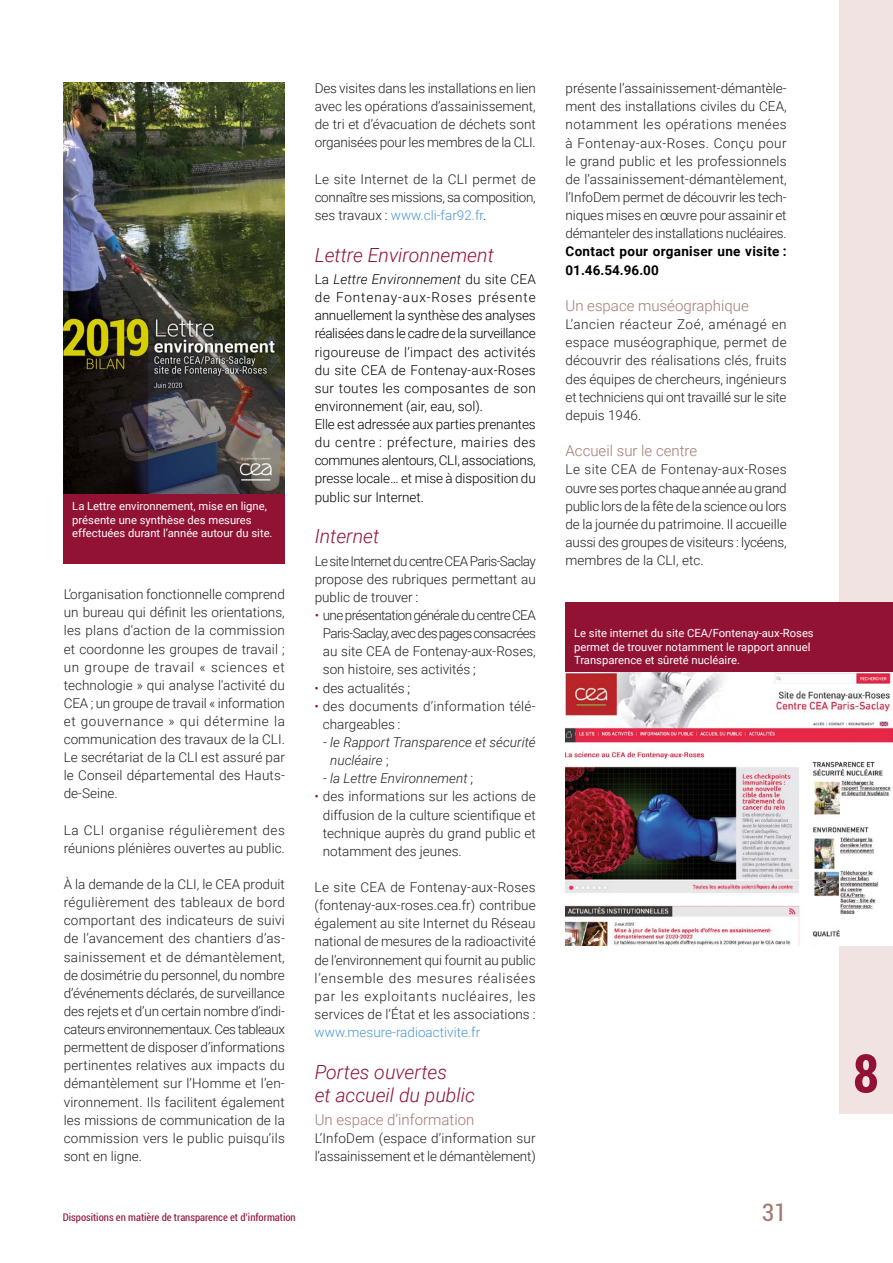
<style>
.page{position:relative;width:893px;height:1263px;background:#fff}
.page>*{position:absolute;margin:0;border:0;box-sizing:border-box;transform-origin:0 0}
.t1{font:700 53.1px "Roboto Condensed";color:#921234}
.t2{font:condensed 24px "Roboto";color:#a37970}
.t3{font:italic 300 19.5px/23.5px "Roboto";color:#921234}
.t4{font:300 15px "Roboto";color:#a37970}
.t5{font:300 13.5px/18.1px "Roboto";color:#221e1f;text-align:justify}
.t6{font:300 13.5px/18.1px "Roboto";color:#000}
.t7{font:italic 300 13.5px/18.1px "Roboto";color:#221e1f}
.t8{font:700 13.5px/18.1px "Roboto";letter-spacing:.025em;color:#000}
.t9{font:300 13.5px/18.1px "Roboto";letter-spacing:.02em;color:#221e1f}
.t10{font:300 13.5px "Roboto";color:#4a96d2}
.t11{font:11.25px/13.5px "Roboto";color:#fff}
.t12{font:condensed 10.5px "Roboto";color:#921234}
.s1{color:#4a96d2}
.s2{font-style:italic}
.s3{color:#000}
.s4{color:#921234}
.s5{font-style:normal}
.s6{font-style:normal;color:#000}
</style>
<div class="page">
<div style="left:839px;top:0;width:54px;height:1113px;background:#f2e3e3"></div>
<div style="left:566px;top:603px;width:327px;height:70px;background:#921234"></div>
<img style="left:566px;top:673px;width:327px;height:272px">
<div style="left:64px;top:493px;width:221px;height:70px;background:#921234"></div>
<img style="left:64px;top:83px;width:221px;height:410px">
<p class="t11" style="left:72px;top:499px;width:202px">La Lettre environnement, mise en ligne, présente une synthèse des mesures effectuées durant l’année autour du site.</p>
<p class="t5" style="left:64px;top:585px;width:223px">L’organisation fonctionnelle comprend un bureau qui définit les orientations, les plans d'action de la commission et coordonne les groupes de travail ; un groupe de travail « sciences et technologie » qui analyse l'activité du CEA ; un groupe de travail « information et gouvernance » qui détermine la communication des travaux de la CLI.<br>Le secrétariat de la CLI est assuré par le Conseil départemental des Hauts&shy;de-Seine.</p>
<p class="t5" style="left:64px;top:820px;width:223px">La CLI organise régulièrement des réunions plénières ouvertes au public.</p>
<p class="t5" style="left:64px;top:875px;width:223px">À la demande de la CLI, le CEA produit régulièrement des tableaux de bord comportant des indicateurs de suivi de l’avancement des chantiers d’as&shy;sainissement et de démantèlement, de dosimétrie du personnel, du nombre d’événements déclarés, de surveillance des rejets et d’un certain nombre d’indi&shy;cateurs environnementaux. Ces tableaux permettent de disposer d’informations pertinentes relatives aux impacts du démantèlement sur l’Homme et l’en&shy;vironnement. Ils facilitent également les missions de communication de la commission vers le public puisqu’ils sont en ligne.</p>
<p class="t5" style="left:315px;top:79px;width:223px">Des visites dans les installations en lien avec les opérations d’assainissement, de tri et d’évacuation de déchets sont organisées pour les membres de la CLI.</p>
<p class="t5" style="left:315px;top:169px;width:223px">Le site Internet de la CLI permet de connaître ses missions, sa composition, ses travaux : <span class="s1">www.cli-far92.fr</span>.</p>
<h3 class="t3" style="left:315px;top:242px;width:181px">Lettre Environnement</h3>
<p class="t6" style="left:315px;top:270px;width:223px">La <span class="s2">Lettre Environnement</span> du site CEA de Fontenay-aux-Roses présente annuellement la synthèse des analyses réalisées dans le cadre de la surveillance rigoureuse de l’impact des activités du site CEA de Fontenay-aux-Roses sur toutes les composantes de son environnement (air, eau, sol).<br>Elle est adressée aux parties prenantes du centre : préfecture, mairies des communes alentours, CLI, associations, presse locale… et mise à disposition du public sur Internet.</p>
<h3 class="t3" style="left:315px;top:524px;width:66px">Internet</h3>
<p class="t5" style="left:315px;top:551px;width:223px">Le site Internet du centre CEA Paris-Saclay propose des rubriques permettant au public de trouver <span class="s3">:</span></p>
<p class="t5" style="left:323px;top:606px;width:214px;text-indent:-8px"><span class="s4">•</span> une présentation générale du centre CEA Paris-Saclay, avec des pages consacrées au site CEA de Fontenay-aux-Roses, son histoire, ses activités <span class="s3">;</span></p>
<p class="t5" style="left:315px;top:678px;width:97px"><span class="s4">•</span> des actualités <span class="s3">;</span></p>
<p class="t9" style="left:323px;top:696px;width:214px;text-indent:-8px"><span class="s4">•</span> des documents d’information télé&shy;chargeables :</p>
<p class="t7" style="left:330px;top:733px;width:207px;text-indent:-7px"><span class="s5">-</span> le Rapport Transparence et sécurité nucléaire <span class="s5">;</span></p>
<p class="t7" style="left:323px;top:769px;width:151px"><span class="s5">-</span> la Lettre Environnement <span class="s6">;</span></p>
<p class="t5" style="left:323px;top:787px;width:214px;text-indent:-8px"><span class="s4">•</span> des informations sur les actions de diffusion de la culture scientifique et technique auprès du grand public et notamment des jeunes.</p>
<p class="t5" style="left:315px;top:878px;width:223px">Le site CEA de Fontenay-aux-Roses (fontenay-aux-roses.cea.fr) contribue également au site Internet du Réseau national de mesures de la radioactivité de l’environnement qui fournit au public l’ensemble des mesures réalisées par les exploitants nucléaires, les services de l’État et les associations :</p>
<p class="t10" style="left:315px;top:1023px;width:167px">www.mesure-radioactivite.fr</p>
<h3 class="t3" style="left:315px;top:1059px;width:162px">Portes ouvertes<br>et accueil du public</h3>
<p class="t4" style="left:315px;top:1109px;width:161px">Un espace d’information</p>
<p class="t5" style="left:315px;top:1128px;width:223px">L’InfoDem (espace d’information sur l’assainissement et le démantèlement)</p>
<p class="t5" style="left:566px;top:79px;width:223px">présente l’assainissement-démantèle&shy;ment des installations civiles du CEA, notamment les opérations menées à Fontenay-aux-Roses. Conçu pour le grand public et les professionnels de l’assainissement-démantèlement, l’InfoDem permet de découvrir les tech&shy;niques mises en œuvre pour assainir et démanteler des installations nucléaires.</p>
<p class="t8" style="left:566px;top:242px;width:223px">Contact pour organiser une visite :<br>01.46.54.96.00</p>
<p class="t4" style="left:566px;top:295px;width:185px">Un espace muséographique</p>
<p class="t5" style="left:566px;top:315px;width:223px">L’ancien réacteur Zoé, aménagé en espace muséographique, permet de découvrir des réalisations clés, fruits des équipes de chercheurs, ingénieurs et techniciens qui ont travaillé sur le site depuis 1946.</p>
<p class="t4" style="left:566px;top:440px;width:133px">Accueil sur le centre</p>
<p class="t5" style="left:566px;top:460px;width:223px">Le site CEA de Fontenay-aux-Roses ouvre ses portes chaque année au grand public lors de la fête de la science ou lors de la journée du patrimoine. Il accueille aussi des groupes de visiteurs : lycéens, membres de la CLI, etc.</p>
<p class="t11" style="left:574px;top:626px;width:241px">Le site internet du site CEA/Fontenay-aux-Roses permet de trouver notamment le rapport annuel<br>Transparence et sûreté nucléaire.</p>
<p class="t12" style="left:63px;top:1210px;width:235px">Dispositions en matière de transparence et d’information</p>
<h2 class="t2" style="left:762px;top:1196px;width:26px">31</h2>
<h1 class="t1" style="left:853px;top:1036px;width:28px">8</h1>
</div>
